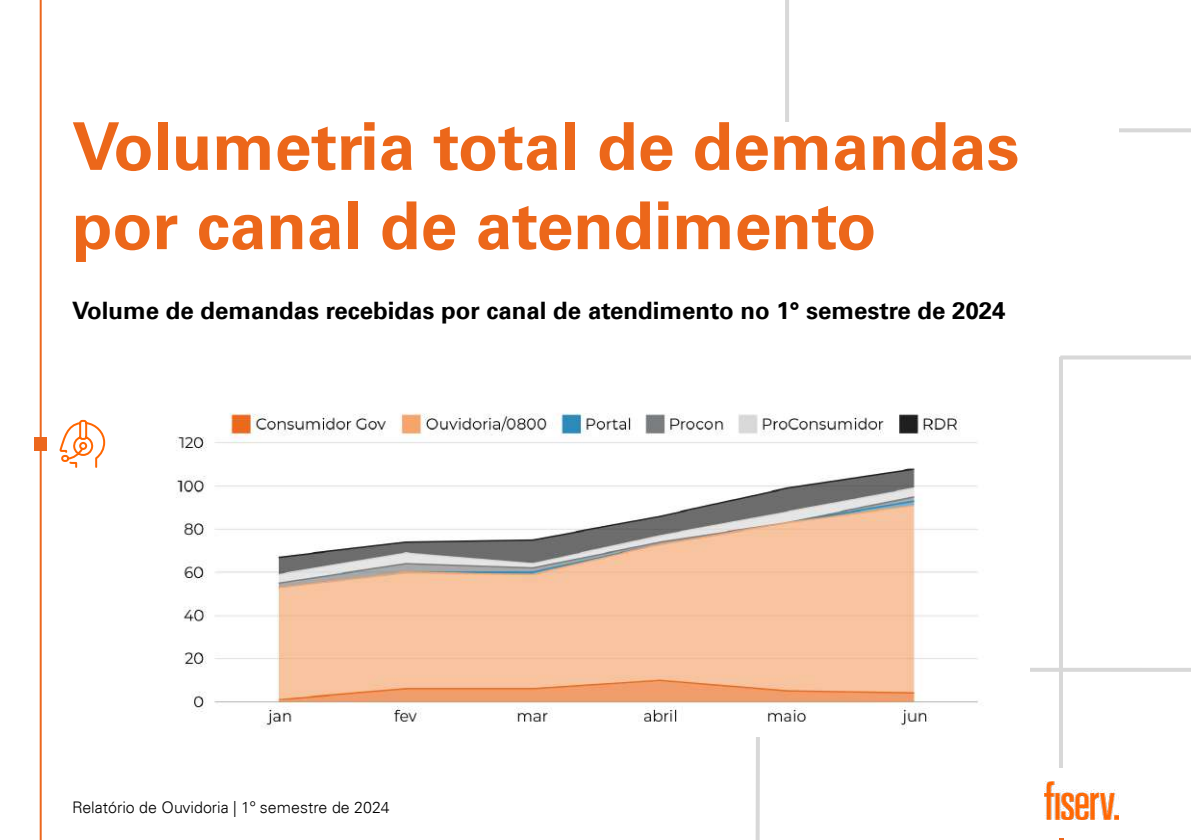
<style>
.page{position:relative;width:1191px;height:840px;background:#fff}
.page>*{position:absolute;margin:0;border:0;box-sizing:border-box;transform-origin:0 0}
.t1{font:700 66px/79.2px "Univers For Fiserv 65";color:#ec671a}
.t2{font:700 24px "Univers For Fiserv 65";color:#000}
.t3{font:300 16px "Univers For Fiserv 45";color:#000}
</style>
<div class="page">
<svg style="left:755px;top:0;width:436px;height:839px"></svg>
<div style="left:1058px;top:776px;width:5px;height:63px;background:#fff"></div>
<hr style="left:40px;top:0;width:2px;height:839px;background:#ec671d">
<div style="left:35px;top:437px;width:12px;height:13px;background:#ec671d"></div>
<svg style="left:59px;top:419px;width:47px;height:49px"></svg>
<div style="left:1029px;top:767px;width:101px;height:69px;background:#fff"></div>
<img style="left:1044px;top:781px;width:74px;height:38px">
<div style="left:72px;top:122px;width:1047px;height:201px;background:#fff"></div>
<img style="left:176px;top:367px;width:853px;height:369px">
<h1 class="t1" style="left:72px;top:107px;width:948px">Volumetria total de demandas por canal de atendimento</h1>
<p class="t2" style="left:72px;top:296px;width:935px">Volume de demandas recebidas por canal de atendimento no 1° semestre de 2024</p>
<p class="t3" style="left:72px;top:797px;width:319px">Relatório de Ouvidoria | 1º semestre de 2024</p>
</div>
